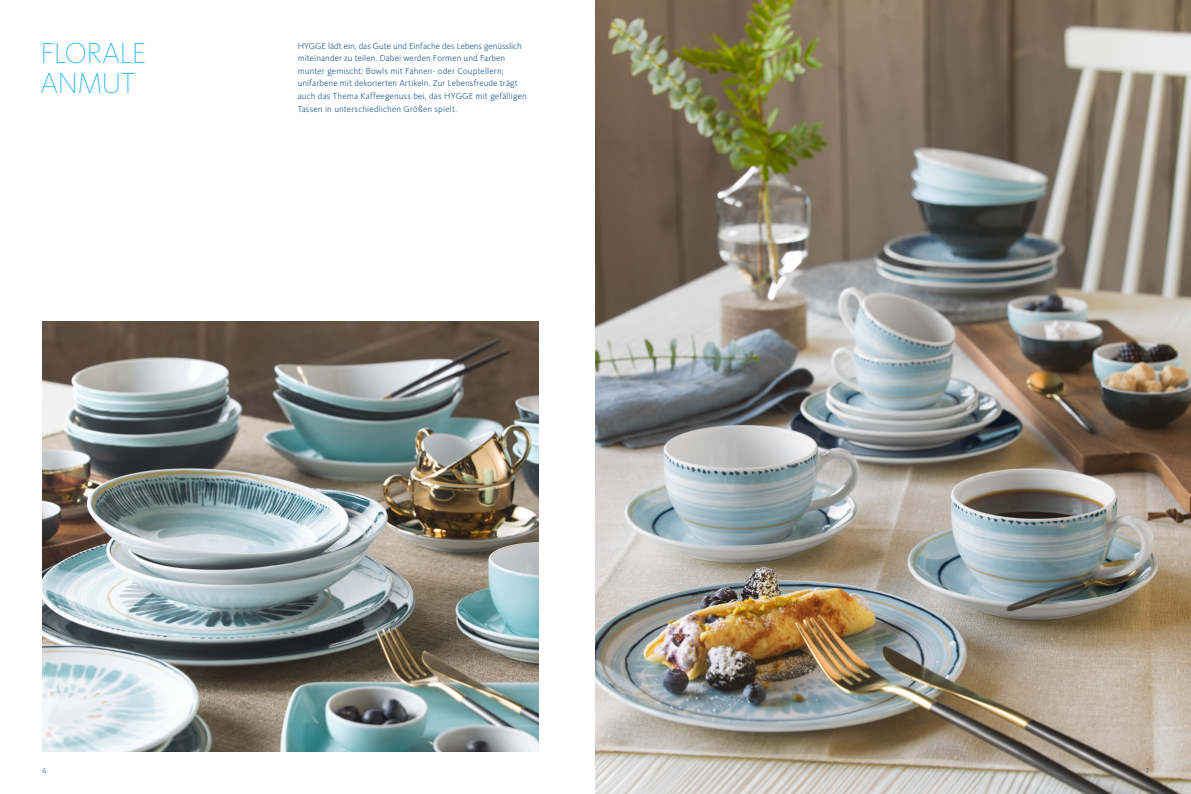
<style>
.page{position:relative;width:1191px;height:794px;background:#fff}
.page>*{position:absolute;margin:0;border:0;box-sizing:border-box;transform-origin:0 0}
.t1{font:100 30px "Kievit OT";letter-spacing:-.025em;color:#00aeef}
.t2{font:300 9px/12.6px "Kievit OT";letter-spacing:.01em;color:#00447b}
.Fließtext{font:300 7.5px "Kievit OT";color:#00447b}
</style>
<div class="page">
<img style="left:595px;top:0;width:596px;height:794px">
<img style="left:43px;top:322px;width:496px;height:429px">
<p class="t1" style="left:41px;top:36px;width:107px">FLORALE</p>
<p class="t1" style="left:41px;top:66px;width:96px">ANMUT</p>
<p class="t2" style="left:298px;top:39px;width:231px">HYGGE lädt ein, das Gute und Einfache des Lebens genüsslich miteinander zu teilen. Dabei werden Formen und Farben munter gemischt: Bowls mit Fahnen- oder Couptellern; unifarbene mit dekorierten Artikeln. Zur Lebensfreude trägt auch das Thema Kaffeegenuss bei, das HYGGE mit gefälligen</p>
<p class="t2" style="left:298px;top:102px;width:161px">Tassen in unterschiedlichen Größen spielt.</p>
<p class="Fließtext" style="left:42px;top:766px;width:5px">6</p>
<p class="Fließtext" style="left:1145px;top:766px;width:5px">7</p>
</div>
